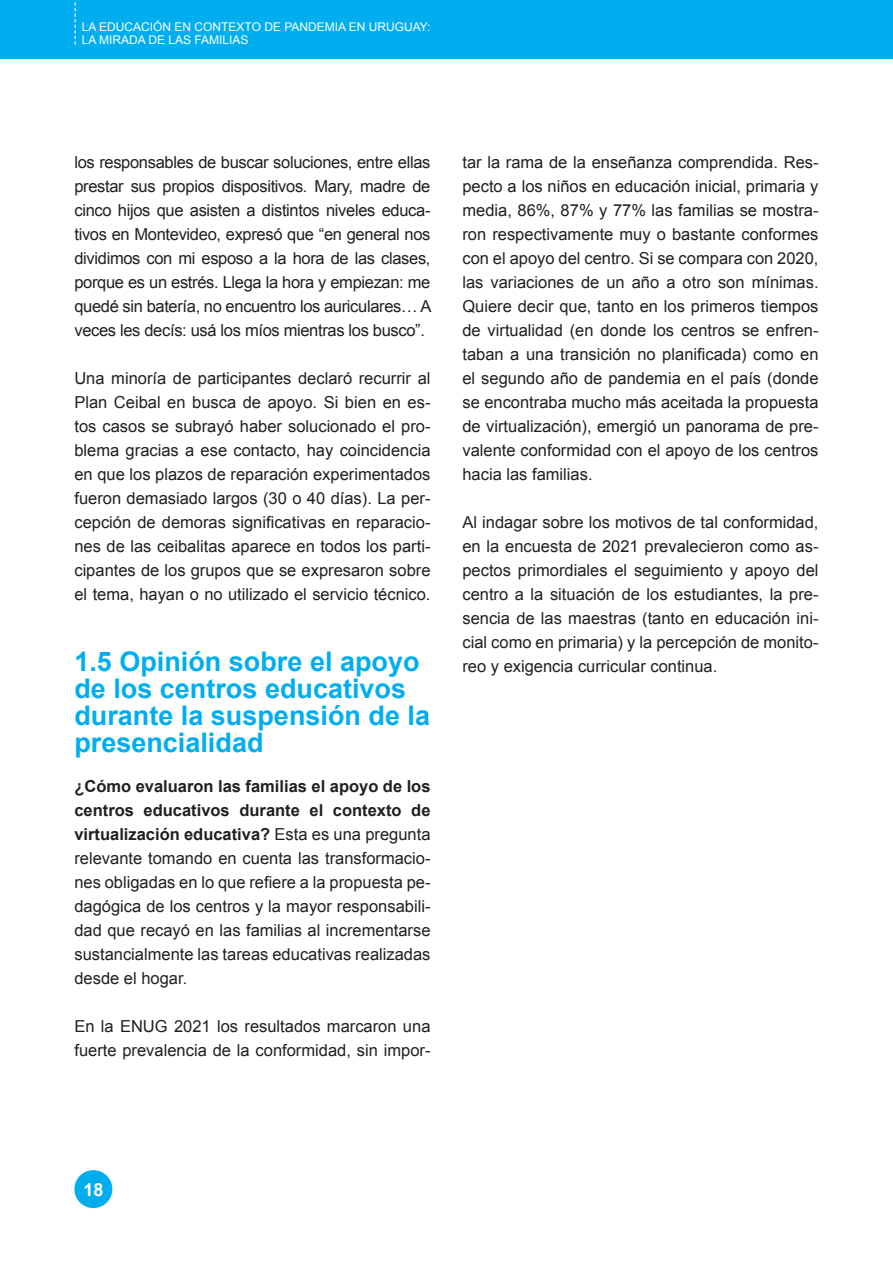
<style>
.page{position:relative;width:893px;height:1263px;background:#fff}
.page>*{position:absolute;margin:0;border:0;box-sizing:border-box;transform-origin:0 0}
.U-subtitulo-2022{font:700 27px/27px "Arial";color:#00aeef}
.t1{font:700 18px "Arial";color:#fff}
.U-normal-2022{font:16.5px/24px "Arial";color:#231f20;text-align:justify}
.t2{font:12px/13.5px "Arial";color:#fff}
.s1{font-weight:700}
</style>
<div class="page">
<div style="left:0;top:0;width:893px;height:58px;background:#00aeef"></div>
<svg style="left:75px;top:0;width:1px;height:45px"></svg>
<div style="left:75px;top:1171px;width:37px;height:36px;background:#00aeef;border-radius:50%"></div>
<div style="left:74px;top:1170px;width:38px;height:38px;border:2px solid #00aeef;border-radius:50%"></div>
<p class="t2" style="left:82px;top:20px;width:350px">LA EDUCACIÓN EN CONTEXTO DE PANDEMIA EN URUGUAY:<br>LA MIRADA DE LAS FAMILIAS</p>
<p class="U-normal-2022" style="left:74px;top:150px;width:358px">los responsables de buscar soluciones, entre ellas prestar sus propios dispositivos. Mary, madre de cinco hijos que asisten a distintos niveles educa&shy;tivos en Montevideo, expresó que “en general nos dividimos con mi esposo a la hora de las clases, porque es un estrés. Llega la hora y empiezan: me quedé sin batería, no encuentro los auriculares… A veces les decís: usá los míos mientras los busco”.</p>
<p class="U-normal-2022" style="left:74px;top:366px;width:358px">Una minoría de participantes declaró recurrir al Plan Ceibal en busca de apoyo. Si bien en es&shy;tos casos se subrayó haber solucionado el pro&shy;blema gracias a ese contacto, hay coincidencia en que los plazos de reparación experimentados fueron demasiado largos (30 o 40 días). La per&shy;cepción de demoras significativas en reparacio&shy;nes de las ceibalitas aparece en todos los parti&shy;cipantes de los grupos que se expresaron sobre el tema, hayan o no utilizado el servicio técnico.</p>
<p class="U-subtitulo-2022" style="left:74px;top:648px;width:357px">1.5 Opinión sobre el apoyo de los centros educativos durante la suspensión de la presencialidad</p>
<p class="U-normal-2022" style="left:74px;top:774px;width:358px"><span class="s1">¿Cómo evaluaron las familias el apoyo de los centros educativos durante el contexto de virtualización educativa?</span> Esta es una pregunta relevante tomando en cuenta las transformacio&shy;nes obligadas en lo que refiere a la propuesta pe&shy;dagógica de los centros y la mayor responsabili&shy;dad que recayó en las familias al incrementarse sustancialmente las tareas educativas realizadas desde el hogar.</p>
<p class="U-normal-2022" style="left:74px;top:1014px;width:358px">En la ENUG 2021 los resultados marcaron una fuerte prevalencia de la conformidad, sin impor-</p>
<p class="U-normal-2022" style="left:462px;top:150px;width:358px">tar la rama de la enseñanza comprendida. Res&shy;pecto a los niños en educación inicial, primaria y media, 86%, 87% y 77% las familias se mostra&shy;ron respectivamente muy o bastante conformes con el apoyo del centro. Si se compara con 2020, las variaciones de un año a otro son mínimas.<br>Quiere decir que, tanto en los primeros tiempos de virtualidad (en donde los centros se enfren&shy;taban a una transición no planificada) como en el segundo año de pandemia en el país (donde se encontraba mucho más aceitada la propuesta de virtualización), emergió un panorama de pre&shy;valente conformidad con el apoyo de los centros hacia las familias.</p>
<p class="U-normal-2022" style="left:462px;top:510px;width:358px">Al indagar sobre los motivos de tal conformidad, en la encuesta de 2021 prevalecieron como as&shy;pectos primordiales el seguimiento y apoyo del centro a la situación de los estudiantes, la pre&shy;sencia de las maestras (tanto en educación ini&shy;cial como en primaria) y la percepción de monito&shy;reo y exigencia curricular continua.</p>
<p class="t1" style="left:83px;top:1177px;width:22px">18</p>
</div>
